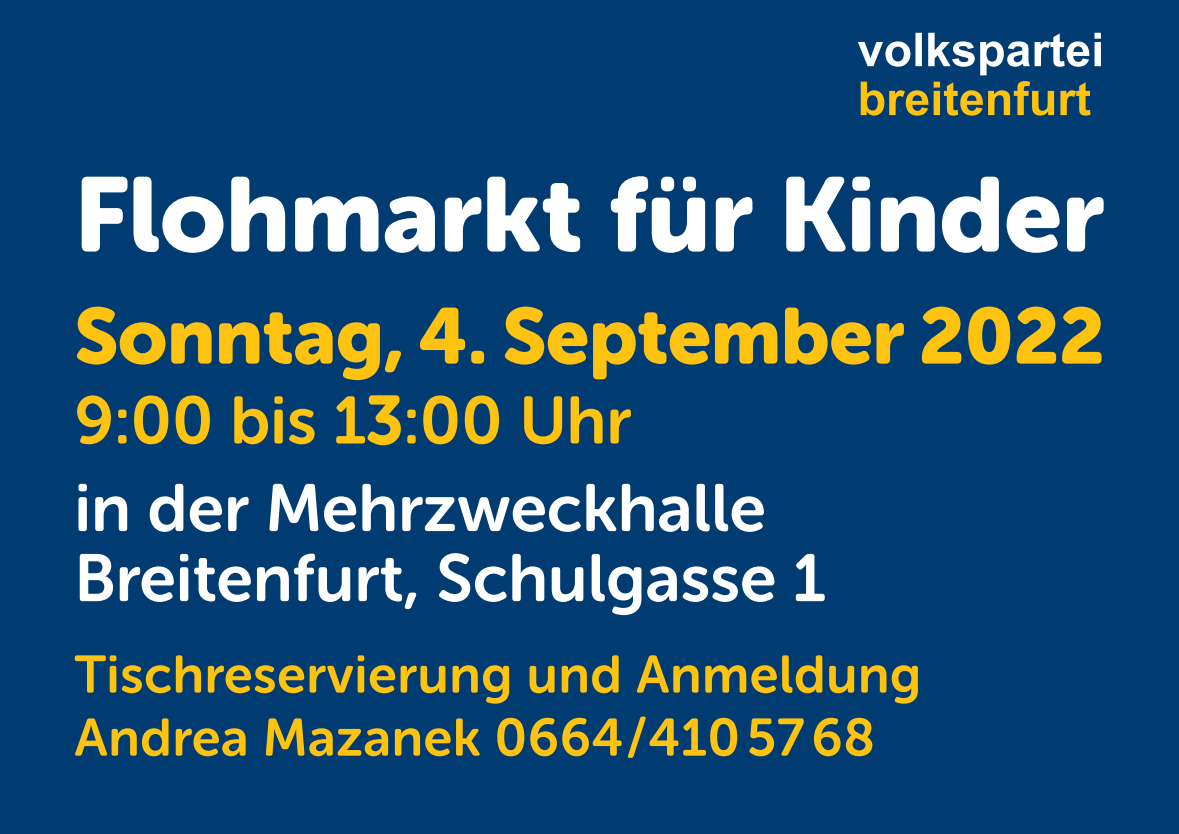
<style>
.page{position:relative;width:1179px;height:834px;background:#fff}
.page>*{position:absolute;margin:0;border:0;box-sizing:border-box;transform-origin:0 0}
.t1{font:104.65px "Museo Sans Rounded 900";color:#fff}
.t2{font:78.4px "Museo Sans Rounded 900";color:#fec210}
.t3{font:66.5px/70px "Museo Sans Rounded 700";color:#fff}
.t4{font:66.5px "Museo Sans Rounded 700";color:#fec210}
.t5{font:52.5px/63px "Museo Sans Rounded 700";letter-spacing:.01em;color:#fec210}
</style>
<div class="page">
<div style="left:0;top:0;width:1179px;height:833px;background:#003c72"></div>
<svg style="left:860px;top:81px;width:230px;height:35px"></svg>
<svg style="left:858px;top:33px;width:243px;height:42px"></svg>
<h1 class="t1" style="left:74px;top:155px;width:1031px">Flohmarkt für Kinder</h1>
<h2 class="t2" style="left:74px;top:291px;width:1032px">Sonntag, 4. September 2022</h2>
<p class="t4" style="left:74px;top:383px;width:558px">9:00 bis 13:00 Uhr</p>
<p class="t3" style="left:74px;top:473px;width:753px">in der Mehrzweckhalle<br>Breitenfurt, Schulgasse 1</p>
<p class="t5" style="left:74px;top:643px;width:848px">Tischreservierung und Anmeldung<br>Andrea Mazanek 0664 / 410 57 68</p>
</div>
